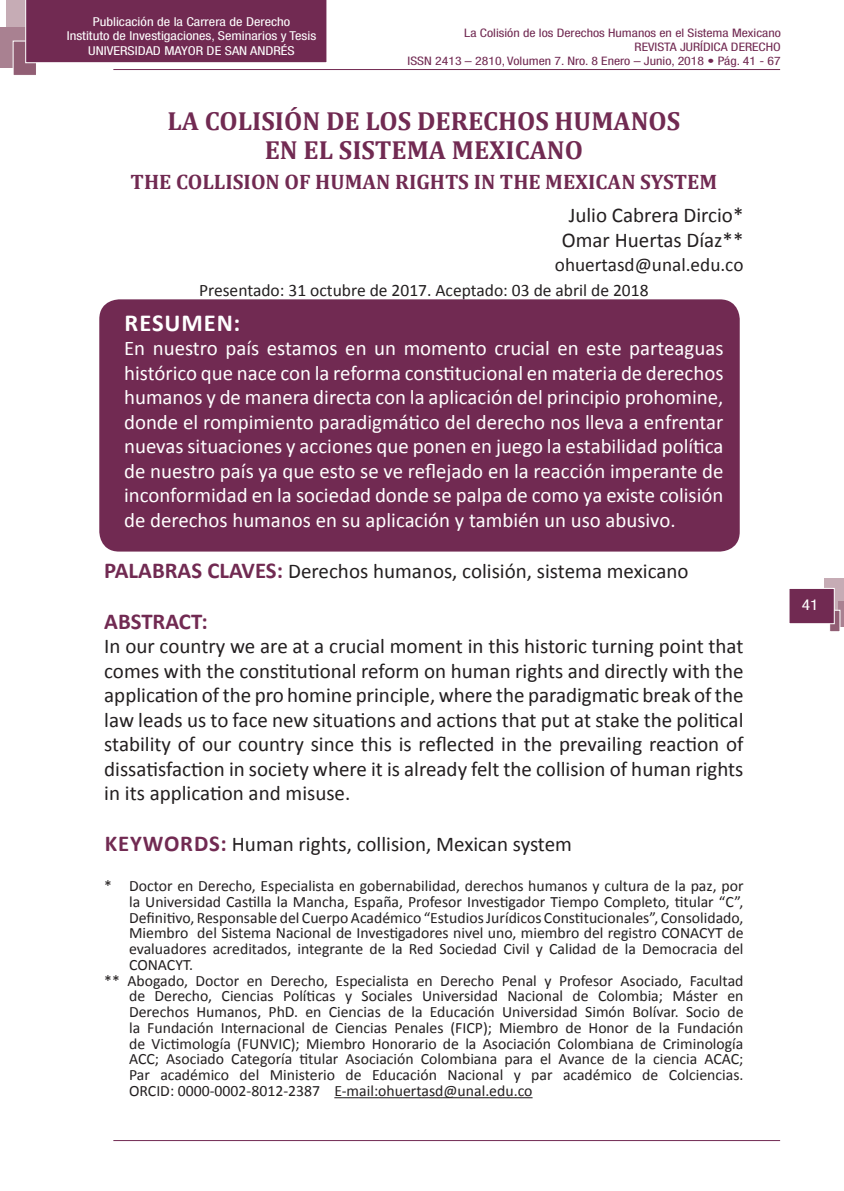
<style>
.page{position:relative;width:844px;height:1191px;background:#fff}
.page>*{position:absolute;margin:0;border:0;box-sizing:border-box;transform-origin:0 0}
.t1{font:700 26.25px/29.8px "Cambria";color:#712a52;text-align:center}
.t2{font:700 24.5px "Calibri";letter-spacing:.04em;color:#fff}
.t3{font:700 22.75px "Calibri";color:#712a52}
.t4{font:21px/24.5px "Calibri";color:#231f20;text-align:center}
.t5{font:700 21px "Cambria";color:#712a52}
.t6{font:20.82px/24.5px "Calibri";color:#fff;text-align:justify}
.t7{font:19.25px "Calibri";color:#231f20}
.t8{font:17.5px "Calibri";color:#231f20}
.t9{font:15.75px "Calibri";color:#231f20}
.t10{font:condensed 14.88px "Helvetica Neue LT Std";color:#fff;scale:1.18 1}
.t11{font:condensed 12.25px/14.7px "Helvetica Neue LT Std";color:#fff;text-align:center;scale:1.18 1}
.t12{font:condensed 11.72px/14px "Helvetica Neue LT Std";color:#712a52;text-align:right;scale:1.18 1}
.s1{font-weight:700;font-size:22.75px;color:#712a52}
</style>
<div class="page">
<div style="left:824px;top:578px;width:19px;height:36px;background:#c6acb5"></div>
<svg style="left:837px;top:601px;width:6px;height:26px"></svg>
<svg style="left:830px;top:610px;width:9px;height:22px"></svg>
<div style="left:788px;top:588px;width:46px;height:36px;background:#712a52;border:1px solid #fff"></div>
<div style="left:6px;top:0;width:41px;height:48px;background:#c6acb5"></div>
<div style="left:0;top:27px;width:25px;height:41px;background:#a98191"></div>
<div style="left:13px;top:41px;width:24px;height:35px;background:#915e74;border:1px solid #fff"></div>
<div style="left:25px;top:0;width:302px;height:63px;background:#712a52"></div>
<hr style="left:113px;top:1140px;width:666px;height:1px;background:#712a52">
<hr style="left:113px;top:69px;width:666px;height:1px;background:#712a52">
<div style="left:99px;top:299px;width:640px;height:252px;background:#712a52;border-radius:20px"></div>
<hr style="left:334px;top:1097px;width:198px;height:1px;background:#231f20">
<p class="t11" style="left:67px;top:14px;width:213px">Publicación de la Carrera de Derecho<br>Instituto de Investigaciones, Seminarios y Tesis<br>UNIVERSIDAD MAYOR DE SAN ANDRÉS</p>
<p class="t12" style="left:407px;top:26px;width:318px">La Colisión de los Derechos Humanos en el Sistema Mexicano<br>REVISTA JURÍDICA DERECHO<br>ISSN 2413 – 2810, Volumen 7. Nro. 8 Enero – Junio, 2018 • Pág. 41 - 67</p>
<h1 class="t1" style="left:167px;top:105px;width:514px">LA COLISIÓN DE LOS DERECHOS HUMANOS<br>EN EL SISTEMA MEXICANO</h1>
<h3 class="t5" style="left:131px;top:167px;width:588px">THE COLLISION OF HUMAN RIGHTS IN THE MEXICAN SYSTEM</h3>
<h3 class="t4" style="left:561px;top:203px;width:183px">Julio Cabrera Dircio*<br>Omar Huertas Díaz**</h3>
<p class="t7" style="left:554px;top:253px;width:190px">ohuertasd@unal.edu.co</p>
<p class="t8" style="left:199px;top:279px;width:451px">Presentado: 31 octubre de 2017. Aceptado: 03 de abril de 2018</p>
<h2 class="t2" style="left:124px;top:307px;width:117px">RESUMEN:</h2>
<p class="t6" style="left:124px;top:336px;width:600px">En nuestro país estamos en un momento crucial en este parteaguas histórico que nace con la reforma constitucional en materia de derechos humanos y de manera directa con la aplicación del principio prohomine, donde el rompimiento paradigmático del derecho nos lleva a enfrentar nuevas situaciones y acciones que ponen en juego la estabilidad política de nuestro país ya que esto se ve reflejado en la reacción imperante de inconformidad en la sociedad donde se palpa de como ya existe colisión de derechos humanos en su aplicación y también un uso abusivo.</p>
<h3 class="t4" style="left:104px;top:558px;width:585px"><span class="s1">PALABRAS CLAVES:</span> Derechos humanos, colisión, sistema mexicano</h3>
<h3 class="t3" style="left:104px;top:606px;width:105px">ABSTRACT:</h3>
<p class="t4" style="left:104px;top:634px;width:640px;text-align:justify">In our country we are at a crucial moment in this historic turning point that comes with the constitutional reform on human rights and directly with the application of the pro homine principle, where the paradigmatic break of the law leads us to face new situations and actions that put at stake the political stability of our country since this is reflected in the prevailing reaction of dissatisfaction in society where it is already felt the collision of human rights in its application and misuse.</p>
<h3 class="t4" style="left:105px;top:831px;width:468px"><span class="s1">KEYWORDS:</span> Human rights, collision, Mexican system</h3>
<p class="t9" style="left:104px;top:876px;width:640px">* Doctor en Derecho, Especialista en gobernabilidad, derechos humanos y cultura de la paz, por</p>
<p class="t9" style="left:129px;top:891px;width:615px">la Universidad Castilla la Mancha, España, Profesor Investigador Tiempo Completo, titular “C”,</p>
<p class="t9" style="left:129px;top:907px;width:615px">Definitivo, Responsable del Cuerpo Académico “Estudios Jurídicos Constitucionales”, Consolidado,</p>
<p class="t9" style="left:129px;top:923px;width:615px">Miembro del Sistema Nacional de Investigadores nivel uno, miembro del registro CONACYT de</p>
<p class="t9" style="left:129px;top:939px;width:615px">evaluadores acreditados, integrante de la Red Sociedad Civil y Calidad de la Democracia del</p>
<p class="t9" style="left:129px;top:954px;width:66px">CONACYT.</p>
<p class="t9" style="left:104px;top:970px;width:640px">** Abogado, Doctor en Derecho, Especialista en Derecho Penal y Profesor Asociado, Facultad</p>
<p class="t9" style="left:129px;top:986px;width:615px">de Derecho, Ciencias Políticas y Sociales Universidad Nacional de Colombia; Máster en</p>
<p class="t9" style="left:129px;top:1002px;width:615px">Derechos Humanos, PhD. en Ciencias de la Educación Universidad Simón Bolívar. Socio de</p>
<p class="t9" style="left:129px;top:1017px;width:615px">la Fundación Internacional de Ciencias Penales (FICP); Miembro de Honor de la Fundación</p>
<p class="t9" style="left:129px;top:1033px;width:615px">de Victimología (FUNVIC); Miembro Honorario de la Asociación Colombiana de Criminología</p>
<p class="t9" style="left:129px;top:1049px;width:615px">ACC; Asociado Categoría titular Asociación Colombiana para el Avance de la ciencia ACAC;</p>
<p class="t9" style="left:129px;top:1065px;width:615px">Par académico del Ministerio de Educación Nacional y par académico de Colciencias.</p>
<p class="t9" style="left:129px;top:1080px;width:405px">ORCID: 0000-0002-8012-2387 E-mail:ohuertasd@unal.edu.co</p>
<p class="t10" style="left:801px;top:596px;width:16px">41</p>
</div>
